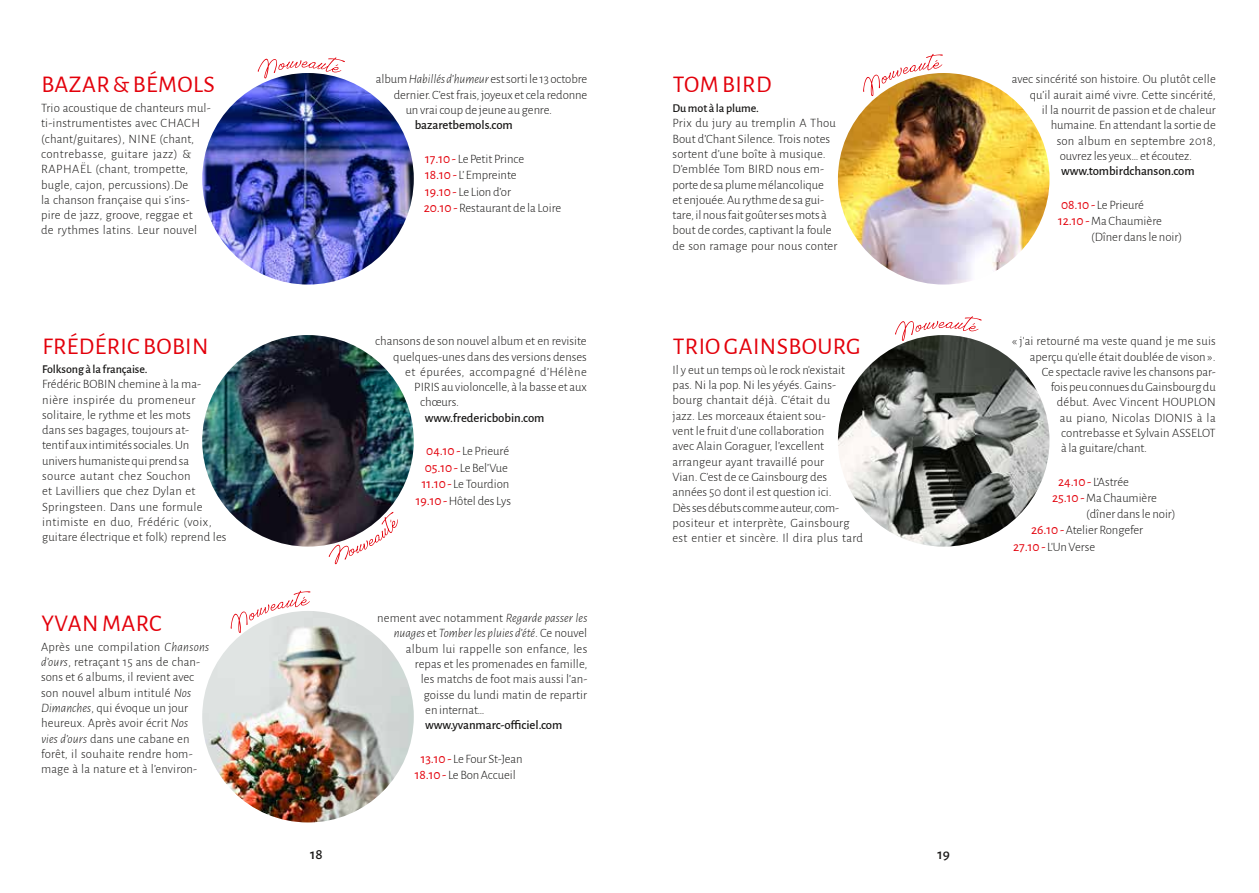
<style>
.page{position:relative;width:1259px;height:893px;background:#fff}
.page>*{position:absolute;margin:0;border:0;box-sizing:border-box;transform-origin:0 0}
.t1{font:24px "Alegreya Sans";letter-spacing:.015em;color:#e3000b}
.t2{font:500 15px "Alegreya Sans";color:#181716}
.t3{font:300 12.75px/15.3px "Alegreya Sans";letter-spacing:.005em;color:#181716}
.t4{font:500 12.75px "Alegreya Sans";letter-spacing:-.005em;color:#181716}
.t5{font:italic 300 12.75px "Alegreya Sans";color:#181716}
.t6{font:300 12.75px/16.5px "Alegreya Sans";letter-spacing:-.015em;color:#181716;text-align:center}
.t7{font:300 12.75px "Alegreya Sans";letter-spacing:.03em;color:#181716}
.t8{font:300 12.75px "Alegreya Sans";letter-spacing:.025em;color:#181716}
.t9{font:500 12px "Alegreya Sans";letter-spacing:-.005em;color:#181716}
.s1{font-style:italic}
.s2{font-weight:400;font-size:13.5px;color:#e3000b}
.s3{font-style:normal}
</style>
<div class="page">
<img style="left:202px;top:73px;width:212px;height:212px;border-radius:106px">
<img style="left:202px;top:335px;width:212px;height:212px;border-radius:106px">
<img style="left:202px;top:611px;width:212px;height:211px;border-radius:106px">
<img style="left:838px;top:73px;width:211px;height:212px;border-radius:106px">
<img style="left:838px;top:335px;width:211px;height:212px;border-radius:106px">
<svg style="left:231px;top:591px;width:79px;height:42px"></svg>
<svg style="left:329px;top:512px;width:69px;height:52px"></svg>
<svg style="left:258px;top:57px;width:87px;height:21px"></svg>
<svg style="left:863px;top:54px;width:80px;height:42px"></svg>
<svg style="left:895px;top:316px;width:86px;height:25px"></svg>
<h1 class="t1" style="left:41px;top:68px;width:175px">BAZAR &amp; BÉMOLS</h1>
<p class="t3" style="left:41px;top:100px;width:171px">Trio acoustique de chanteurs mul&shy;ti-instrumentistes avec CHACH (chant/guitares), NINE (chant, contrebasse, guitare jazz) &amp;<br>RAPHAËL (chant, trompette, bugle, cajon, percussions).De<br>la chanson française qui s’ins&shy;pire de jazz, groove, reggae et<br>de rythmes latins. Leur nouvel</p>
<h1 class="t1" style="left:42px;top:330px;width:168px">FRÉDÉRIC BOBIN</h1>
<p class="t9" style="left:42px;top:360px;width:107px">Folksong à la française.</p>
<p class="t3" style="left:42px;top:376px;width:186px">Frédéric BOBIN chemine à la ma&shy;nière inspirée du promeneur solitaire, le rythme et les mots<br>dans ses bagages, toujours at-<br>tentif aux intimités sociales. Un univers humaniste qui prend sa<br>source autant chez Souchon<br>et Lavilliers que chez Dylan et<br>Springsteen. Dans une formule intimiste en duo, Frédéric (voix, guitare électrique et folk) reprend les</p>
<h1 class="t1" style="left:41px;top:607px;width:122px">YVAN MARC</h1>
<p class="t3" style="left:41px;top:638px;width:170px">Après une compilation <span class="s1">Chansons d’ours</span>, retraçant 15 ans de chan&shy;sons et 6 albums, il revient avec son nouvel album intitulé <span class="s1">Nos<br>Dimanches</span>, qui évoque un jour heureux. Après avoir écrit <span class="s1">Nos<br>vies d’ours</span> dans une cabane en forêt, il souhaite rendre hom&shy;mage à la nature et à l’environ-</p>
<p class="t3" style="left:376px;top:71px;width:213px">album <span class="s1">Habillés d’humeur</span> est sorti le 13 octobre</p>
<p class="t3" style="left:394px;top:87px;width:195px">dernier. C’est frais, joyeux et cela redonne</p>
<p class="t3" style="left:406px;top:102px;width:148px">un vrai coup de jeune au genre.</p>
<p class="t4" style="left:415px;top:116px;width:100px">bazaretbemols.com</p>
<p class="t3" style="left:424px;top:150px;width:139px;line-height:16.5px"><span class="s2">17.10 -</span> Le Petit Prince<br><span class="s2">18.10 -</span> L’ Empreinte<br><span class="s2">19.10 -</span> Le Lion d’or<br><span class="s2">20.10 -</span> Restaurant de la Loire</p>
<p class="t3" style="left:375px;top:333px;width:213px">chansons de son nouvel album et en revisite</p>
<p class="t3" style="left:393px;top:348px;width:195px">quelques-unes dans des versions denses</p>
<p class="t7" style="left:405px;top:363px;width:183px">et épurées, accompagné d’Hélène</p>
<p class="t3" style="left:414px;top:379px;width:174px">PIRIS au violoncelle, à la basse et aux</p>
<p class="t3" style="left:420px;top:394px;width:40px">chœurs.</p>
<p class="t4" style="left:425px;top:409px;width:121px">www.fredericbobin.com</p>
<p class="t3" style="left:416px;top:442px;width:97px;line-height:16.5px;text-align:right"><span class="s2">04.10 -</span> Le Prieuré<br><span class="s2">05.10 -</span> Le Bel’Vue<br><span class="s2">11.10 -</span> Le Tourdion<br><span class="s2">19.10 -</span> Hôtel des Lys</p>
<p class="t3" style="left:377px;top:610px;width:212px">nement avec notamment <span class="s1">Regarde passer les</span></p>
<p class="t5" style="left:394px;top:625px;width:195px">nuages <span class="s3">et</span> Tomber les pluies d’été<span class="s3">. Ce nouvel</span></p>
<p class="t3" style="left:406px;top:640px;width:183px">album lui rappelle son enfance, les</p>
<p class="t3" style="left:415px;top:656px;width:174px">repas et les promenades en famille,</p>
<p class="t3" style="left:421px;top:671px;width:168px">les matchs de foot mais aussi l’an-</p>
<p class="t3" style="left:424px;top:686px;width:165px">goisse du lundi matin de repartir</p>
<p class="t3" style="left:425px;top:702px;width:61px">en internat…</p>
<p class="t4" style="left:425px;top:716px;width:138px">www.yvanmarc-officiel.com</p>
<p class="t6" style="left:415px;top:750px;width:109px"><span class="s2">13.10 -</span> Le Four St-Jean<br><span class="s2">18.10 -</span> Le Bon Accueil</p>
<h1 class="t1" style="left:673px;top:68px;width:100px">TOM BIRD</h1>
<p class="t9" style="left:672px;top:100px;width:88px">Du mot à la plume.</p>
<p class="t3" style="left:672px;top:115px;width:166px">Prix du jury au tremplin A Thou<br>Bout d’Chant Silence. Trois notes sortent d’une boîte à musique.<br>D’emblée Tom BIRD nous em&shy;porte de sa plume mélancolique<br>et enjouée. Au rythme de sa gui&shy;tare, il nous fait goûter ses mots à bout de cordes, captivant la foule de son ramage pour nous conter</p>
<h1 class="t1" style="left:673px;top:330px;width:189px">TRIO GAINSBOURG</h1>
<p class="t3" style="left:672px;top:362px;width:192px">Il y eut un temps où le rock n'existait pas. Ni la pop. Ni les yéyés. Gains&shy;bourg chantait déjà. C'était du<br>jazz. Les morceaux étaient sou-<br>vent le fruit d'une collaboration<br>avec Alain Goraguer, l’excellent arrangeur ayant travaillé pour<br>Vian. C'est de ce Gainsbourg des années 50 dont il est question ici.<br>Dès ses débuts comme auteur, com&shy;positeur et interprète, Gainsbourg est entier et sincère. Il dira plus tard</p>
<p class="t2" style="left:310px;top:844px;width:14px">18</p>
<p class="t2" style="left:937px;top:844px;width:14px">19</p>
<p class="t3" style="left:1011px;top:71px;width:206px">avec sincérité son histoire. Ou plutôt celle</p>
<p class="t3" style="left:1029px;top:87px;width:187px">qu’il aurait aimé vivre. Cette sincérité,</p>
<p class="t3" style="left:1041px;top:102px;width:175px">il la nourrit de passion et de chaleur</p>
<p class="t3" style="left:1050px;top:117px;width:167px">humaine. En attendant la sortie de</p>
<p class="t3" style="left:1056px;top:132px;width:161px">son album en septembre 2018,</p>
<p class="t3" style="left:1059px;top:148px;width:134px">ouvrez les yeux… et écoutez.</p>
<p class="t4" style="left:1061px;top:162px;width:135px">www.tombirdchanson.com</p>
<p class="t3" style="left:1058px;top:196px;width:105px;line-height:16.5px"><span class="s2">08.10 -</span> Le Prieuré<br><span class="s2">12.10 -</span>Ma Chaumière</p>
<p class="t3" style="left:1091px;top:228px;width:93px">(Dîner dans le noir)</p>
<p class="t3" style="left:1011px;top:333px;width:206px">« j'ai retourné ma veste quand je me suis</p>
<p class="t3" style="left:1029px;top:348px;width:187px">aperçu qu'elle était doublée de vison ».</p>
<p class="t3" style="left:1041px;top:364px;width:175px">Ce spectacle ravive les chansons par-</p>
<p class="t3" style="left:1050px;top:379px;width:167px">fois peu connues du Gainsbourg du</p>
<p class="t3" style="left:1056px;top:394px;width:160px">début. Avec Vincent HOUPLON</p>
<p class="t8" style="left:1059px;top:409px;width:158px">au piano, Nicolas DIONIS à la</p>
<p class="t3" style="left:1061px;top:425px;width:156px">contrebasse et Sylvain ASSELOT</p>
<p class="t3" style="left:1061px;top:440px;width:87px">à la guitare/chant.</p>
<p class="t3" style="left:1052px;top:473px;width:106px;line-height:16.5px;text-indent:6px"><span class="s2">24.10 -</span> L’Astrée<br><span class="s2">25.10 -</span> Ma Chaumière</p>
<p class="t3" style="left:1086px;top:505px;width:91px">(dîner dans le noir)</p>
<p class="t3" style="left:1031px;top:522px;width:114px"><span class="s2">26.10 -</span> Atelier Rongefer</p>
<p class="t3" style="left:1013px;top:538px;width:83px"><span class="s2">27.10 -</span> L'Un Verse</p>
</div>
